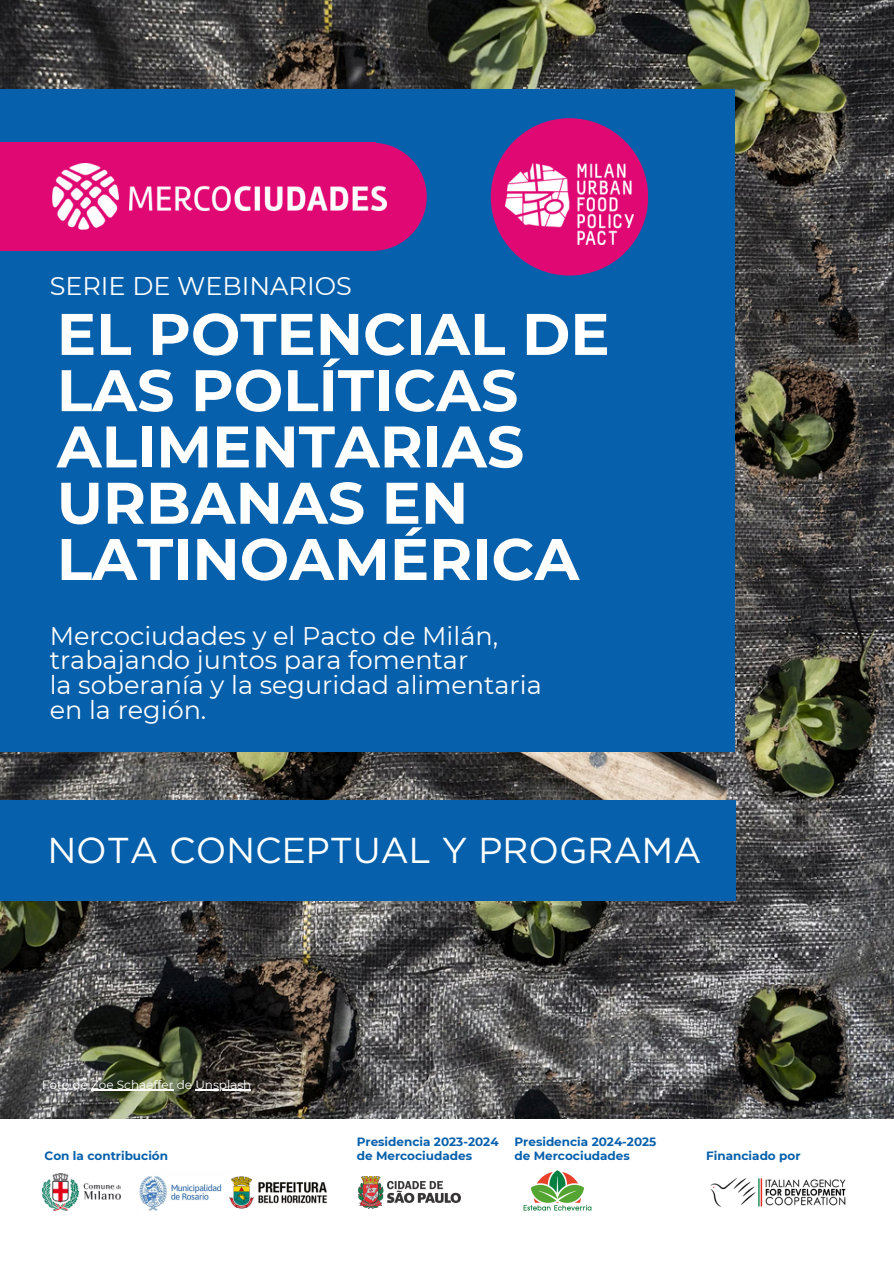
<style>
.page{position:relative;width:894px;height:1264px;background:#fff}
.page>*{position:absolute;margin:0;border:0;box-sizing:border-box;transform-origin:0 0}
.t1{font:700 58.5px/56.2px "Montserrat";color:#fff}
.t2{font:36px "Gotham";color:#fff}
.t3{font:25.5px/24.8px "Montserrat";color:#fff}
.t4{font:700 12px/14px "Montserrat";color:#0760ab}
.t5{font:12px "Montserrat";color:#fff}
</style>
<div class="page">
<img style="left:0;top:0;width:893px;height:1118px">
<div style="left:0;top:89px;width:734px;height:662px;background:#0760ab"></div>
<div style="left:0;top:143px;width:375px;height:108px;background:#e00974"></div>
<div style="left:318px;top:143px;width:108px;height:108px;background:#e00974;border-radius:50%"></div>
<div style="left:490px;top:118px;width:158px;height:157px;background:#e00974;border-radius:50%"></div>
<div style="left:0;top:800px;width:735px;height:101px;background:#0760ab"></div>
<img style="left:505px;top:164px;width:128px;height:81px">
<img style="left:130px;top:185px;width:256px;height:26px">
<img style="left:52px;top:164px;width:67px;height:66px">
<hr style="left:91px;top:1089px;width:83px;height:1px;background:#fff">
<hr style="left:195px;top:1089px;width:56px;height:1px;background:#fff">
<img style="left:42px;top:1173px;width:78px;height:37px">
<img style="left:139px;top:1176px;width:83px;height:35px">
<img style="left:229px;top:1176px;width:99px;height:33px">
<img style="left:358px;top:1176px;width:102px;height:31px">
<img style="left:710px;top:1178px;width:136px;height:29px">
<img style="left:523px;top:1170px;width:69px;height:41px">
<p class="t3" style="left:50px;top:273px;width:303px">SERIE DE WEBINARIOS</p>
<p class="t1" style="left:57px;top:306px;width:554px">EL POTENCIAL DE<br>LAS POLÍTICAS<br>ALIMENTARIAS<br>URBANAS EN<br>LATINOAMÉRICA</p>
<p class="t3" style="left:50px;top:623px;width:493px">Mercociudades y el Pacto de Milán, trabajando juntos para fomentar<br>la soberanía y la seguridad alimentaria en la región.</p>
<p class="t2" style="left:48px;top:828px;width:655px">NOTA CONCEPTUAL Y PROGRAMA</p>
<h3 class="t5" style="left:42px;top:1076px;width:211px">Foto de Zoe Schaeffer de Unsplash</h3>
<p class="t4" style="left:356px;top:1134px;width:143px">Presidencia 2023-2024 de Mercociudades</p>
<h5 class="t4" style="left:514px;top:1134px;width:143px">Presidencia 2024-2025 de Mercociudades</h5>
<h1 class="t4" style="left:45px;top:1148px;width:125px">Con la contribución</h1>
<h4 class="t4" style="left:706px;top:1148px;width:96px">Financiado por</h4>
</div>
